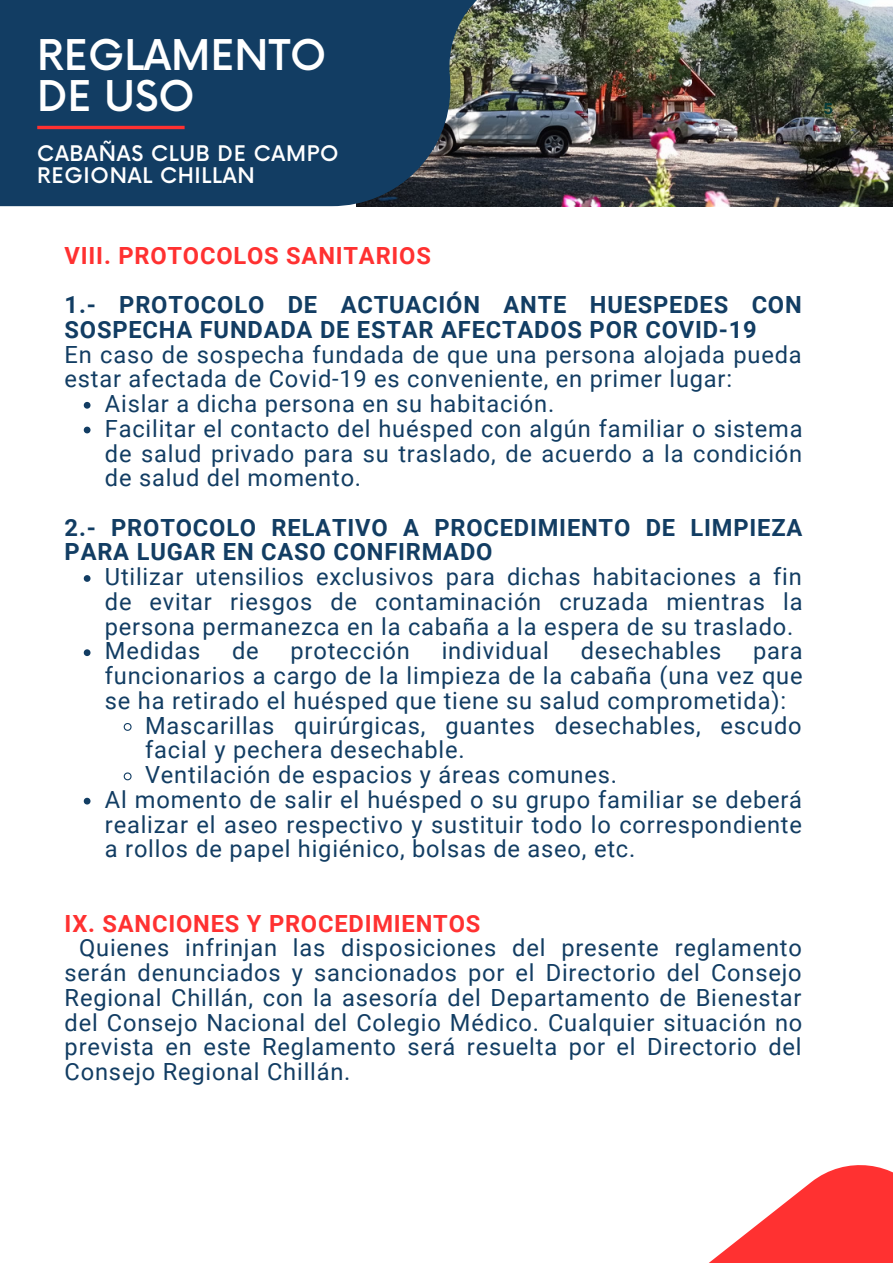
<style>
.page{position:relative;width:893px;height:1264px;background:#fff}
.page>*{position:absolute;margin:0;border:0;box-sizing:border-box;transform-origin:0 0}
.t1{font:500 41.25px/40.7px "Now";color:#fff}
.t2{font:23.7px/24.8px "Roboto";letter-spacing:.035em;color:#123d63;text-align:justify}
.t3{font:700 23.7px/24.8px "Roboto";letter-spacing:.035em;color:#123d63}
.t4{font:700 23.7px "Roboto";letter-spacing:.035em;color:#ff3131}
.t5{font:500 21px/22.5px "Now";letter-spacing:.035em;color:#fff}
.t6{font:700 15px "Inter";color:#063b39}
</style>
<div class="page">
<img style="left:802px;top:0;width:90px;height:206px">
<img style="left:0;top:0;width:802px;height:206px">
<hr style="left:37px;top:126px;width:147px;height:3px;background:#ff3131">
<svg style="left:710px;top:1165px;width:182px;height:97px;fill:#ff3131"></svg>
<svg style="left:84px;top:402px;width:6px;height:6px"></svg>
<svg style="left:84px;top:426px;width:6px;height:7px"></svg>
<svg style="left:84px;top:575px;width:6px;height:7px"></svg>
<svg style="left:84px;top:649px;width:6px;height:7px"></svg>
<svg style="left:123px;top:723px;width:9px;height:8px"></svg>
<svg style="left:123px;top:772px;width:9px;height:9px"></svg>
<svg style="left:84px;top:797px;width:6px;height:7px"></svg>
<p class="t1" style="left:37px;top:38px;width:291px">REGLAMENTO<br>DE USO</p>
<p class="t5" style="left:37px;top:143px;width:303px">CABAÑAS CLUB DE CAMPO<br>REGIONAL CHILLAN</p>
<p class="t6" style="left:823px;top:100px;width:11px">5</p>
<p class="t4" style="left:65px;top:241px;width:368px">VIII. PROTOCOLOS SANITARIOS</p>
<p class="t3" style="left:65px;top:292px;width:738px">1.- PROTOCOLO DE ACTUACIÓN ANTE HUESPEDES CON<br>SOSPECHA FUNDADA DE ESTAR AFECTADOS POR COVID-19</p>
<p class="t2" style="left:65px;top:342px;width:738px">En caso de sospecha fundada de que una persona alojada pueda estar afectada de Covid-19 es conveniente, en primer lugar:</p>
<p class="t2" style="left:105px;top:391px;width:451px">Aislar a dicha persona en su habitación.</p>
<p class="t2" style="left:105px;top:416px;width:699px">Facilitar el contacto del huésped con algún familiar o sistema de salud privado para su traslado, de acuerdo a la condición de salud del momento.</p>
<p class="t3" style="left:65px;top:515px;width:739px">2.- PROTOCOLO RELATIVO A PROCEDIMIENTO DE LIMPIEZA<br>PARA LUGAR EN CASO CONFIRMADO</p>
<p class="t2" style="left:105px;top:564px;width:699px">Utilizar utensilios exclusivos para dichas habitaciones a fin de evitar riesgos de contaminación cruzada mientras la persona permanezca en la cabaña a la espera de su traslado.</p>
<p class="t2" style="left:105px;top:639px;width:97px">Medidas</p>
<p class="t2" style="left:232px;top:639px;width:28px">de</p>
<p class="t2" style="left:290px;top:639px;width:121px">protección</p>
<p class="t2" style="left:441px;top:639px;width:109px">individual</p>
<p class="t2" style="left:580px;top:639px;width:142px">desechables</p>
<p class="t2" style="left:105px;top:639px;width:699px;text-indent:648px">para funcionarios a cargo de la limpieza de la cabaña (una vez que se ha retirado el huésped que tiene su salud comprometida):</p>
<p class="t2" style="left:145px;top:713px;width:658px">Mascarillas quirúrgicas, guantes desechables, escudo facial y pechera desechable.</p>
<p class="t2" style="left:145px;top:762px;width:473px">Ventilación de espacios y áreas comunes.</p>
<p class="t2" style="left:105px;top:787px;width:698px">Al momento de salir el huésped o su grupo familiar se deberá realizar el aseo respectivo y sustituir todo lo correspondiente a rollos de papel higiénico, bolsas de aseo, etc.</p>
<p class="t4" style="left:65px;top:909px;width:417px">IX. SANCIONES Y PROCEDIMIENTOS</p>
<p class="t2" style="left:65px;top:935px;width:739px;text-indent:15px">Quienes infrinjan las disposiciones del presente reglamento serán denunciados y sancionados por el Directorio del Consejo Regional Chillán, con la asesoría del Departamento de Bienestar del Consejo Nacional del Colegio Médico. Cualquier situación no prevista en este Reglamento será resuelta por el Directorio del Consejo Regional Chillán.</p>
</div>
